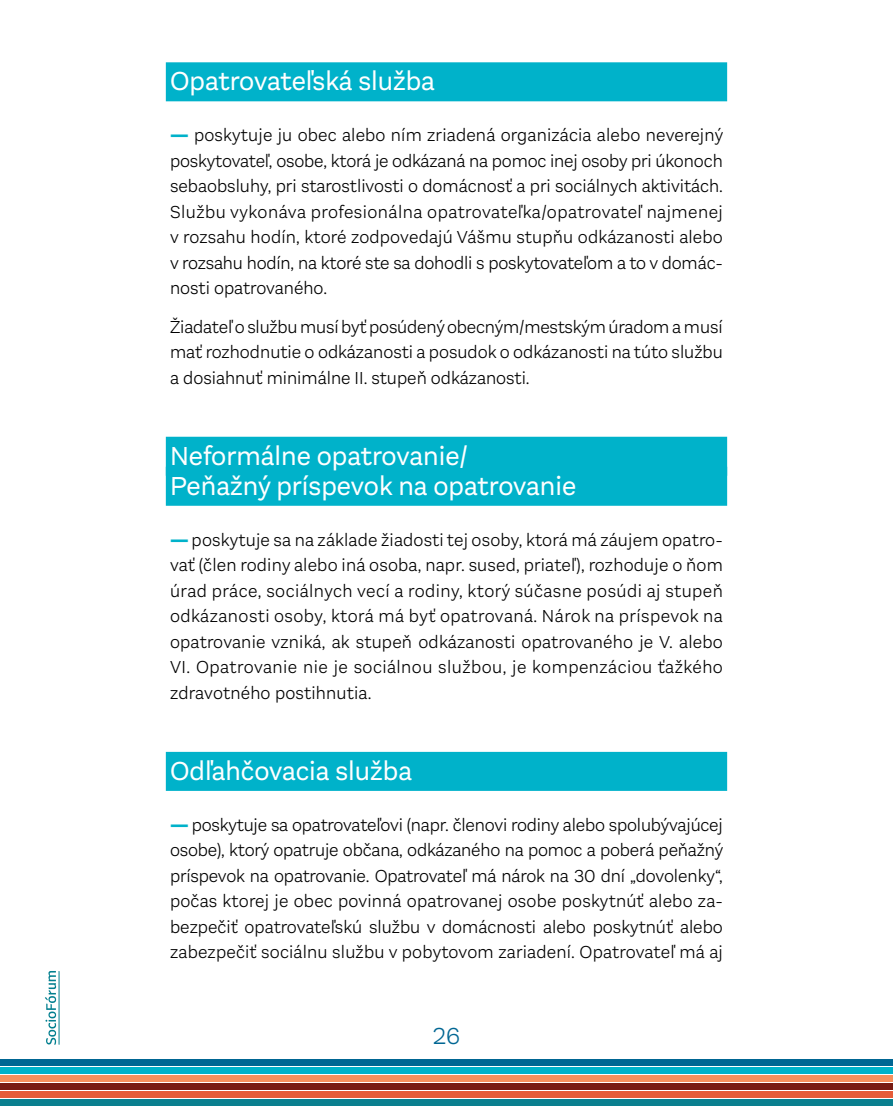
<style>
.page{position:relative;width:893px;height:1106px;background:#fff}
.page>*{position:absolute;margin:0;border:0;box-sizing:border-box;transform-origin:0 0}
.t1{font:27px/30px "Aestetico";color:#fff}
.t2{font:300 24px "Aestetico";color:#006693}
.t3{font:300 18px/25.5px "Aestetico";color:#000;text-align:justify}
.s1{font-weight:900;color:#00b2ca}
</style>
<div class="page">
<svg style="left:45px;top:971px;width:11px;height:73px"></svg>
<hr style="left:59px;top:971px;width:1px;height:73px;background:#027f8f">
<div style="left:0;top:1059px;width:893px;height:6px;background:#006693"></div>
<div style="left:0;top:1067px;width:893px;height:6px;background:#00b2ca"></div>
<div style="left:0;top:1075px;width:893px;height:6px;background:#f6905d"></div>
<div style="left:0;top:1083px;width:893px;height:6px;background:#781b13"></div>
<div style="left:0;top:1091px;width:893px;height:6px;background:#e55c39"></div>
<div style="left:0;top:1099px;width:893px;height:6px;background:#0a7f8f"></div>
<div style="left:166px;top:62px;width:561px;height:39px;background:#00b2ca"></div>
<div style="left:166px;top:437px;width:561px;height:39px;background:#00b2ca"></div>
<div style="left:166px;top:467px;width:561px;height:39px;background:#00b2ca"></div>
<div style="left:166px;top:752px;width:561px;height:39px;background:#00b2ca"></div>
<h1 class="t1" style="left:170px;top:66px;width:266px">Opatrovateľská služba</h1>
<p class="t3" style="left:170px;top:122px;width:555px"><span class="s1">—</span> poskytuje ju obec alebo ním zriadená organizácia alebo neverejný poskytovateľ, osobe, ktorá je odkázaná na pomoc inej osoby pri úkonoch sebaobsluhy, pri starostlivosti o domácnosť a pri sociálnych aktivitách.<br>Službu vykonáva profesionálna opatrovateľka/opatrovateľ najmenej v rozsahu hodín, ktoré zodpovedajú Vášmu stupňu odkázanosti alebo v rozsahu hodín, na ktoré ste sa dohodli s poskytovateľom a to v domác&shy;nosti opatrovaného.</p>
<p class="t3" style="left:170px;top:314px;width:554px">Žiadateľ o službu musí byť posúdený obecným/mestským úradom a musí mať rozhodnutie o odkázanosti a posudok o odkázanosti na túto službu a dosiahnuť minimálne II. stupeň odkázanosti.</p>
<h1 class="t1" style="left:170px;top:441px;width:408px">Neformálne opatrovanie/<br>Peňažný príspevok na opatrovanie</h1>
<p class="t3" style="left:170px;top:527px;width:554px"><span class="s1">—</span> poskytuje sa na základe žiadosti tej osoby, ktorá má záujem opatro&shy;vať (člen rodiny alebo iná osoba, napr. sused, priateľ), rozhoduje o ňom úrad práce, sociálnych vecí a rodiny, ktorý súčasne posúdi aj stupeň odkázanosti osoby, ktorá má byť opatrovaná. Nárok na príspevok na opatrovanie vzniká, ak stupeň odkázanosti opatrovaného je V. alebo VI. Opatrovanie nie je sociálnou službou, je kompenzáciou ťažkého zdravotného postihnutia.</p>
<h1 class="t1" style="left:170px;top:756px;width:244px">Odľahčovacia služba</h1>
<p class="t3" style="left:170px;top:812px;width:555px"><span class="s1">—</span> poskytuje sa opatrovateľovi (napr. členovi rodiny alebo spolubývajúcej osobe), ktorý opatruje občana, odkázaného na pomoc a poberá peňažný príspevok na opatrovanie. Opatrovateľ má nárok na 30 dní „dovolenky“, počas ktorej je obec povinná opatrovanej osobe poskytnúť alebo za&shy;bezpečiť opatrovateľskú službu v domácnosti alebo poskytnúť alebo zabezpečiť sociálnu službu v pobytovom zariadení. Opatrovateľ má aj</p>
<h2 class="t2" style="left:433px;top:1022px;width:29px">26</h2>
</div>
